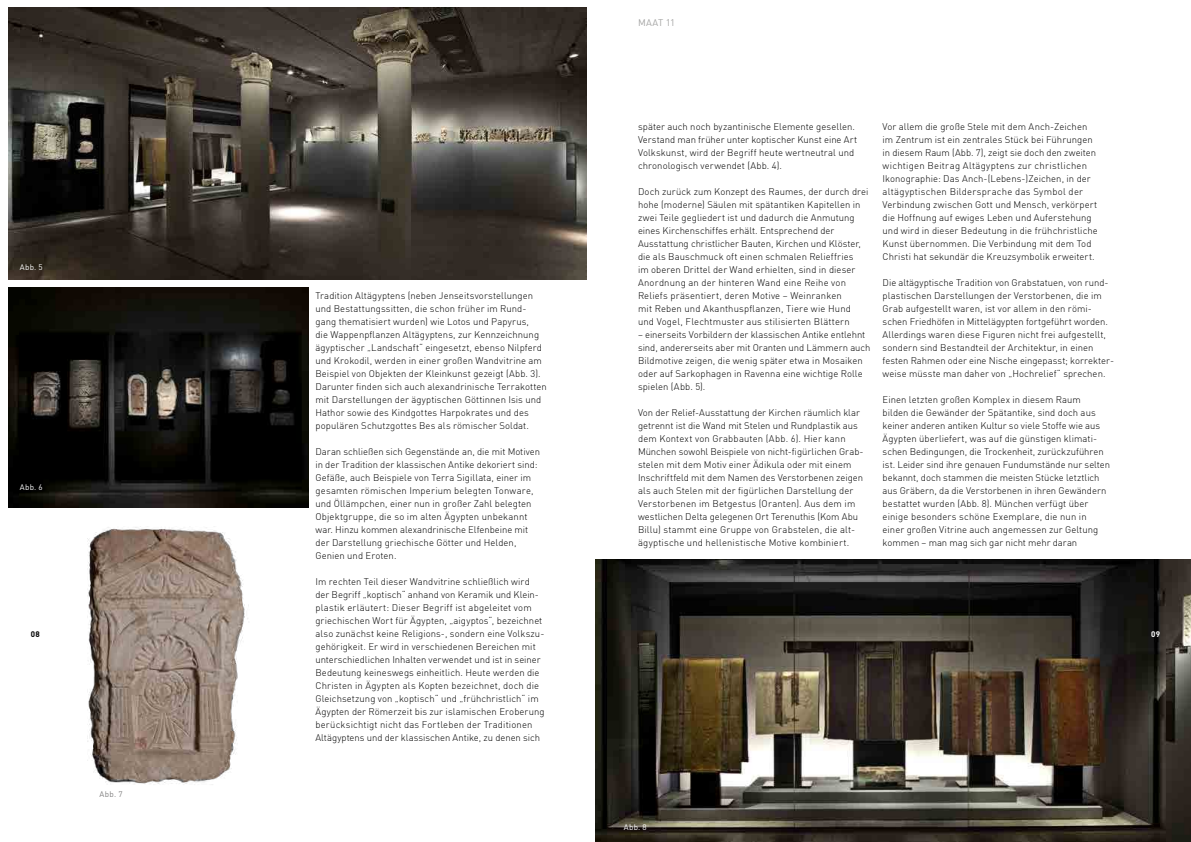
<style>
.page{position:relative;width:1191px;height:842px;background:#fff}
.page>*{position:absolute;margin:0;border:0;box-sizing:border-box;transform-origin:0 0}
.t1{font:300 9.5px/13px "DIN Offc";letter-spacing:.005em;color:#000}
.t2{font:9.5px "DIN Offc";color:#a5a5a4}
.t3{font:8px "DIN Offc";letter-spacing:.04em;color:#fff}
.t4{font:8px "DIN Offc";color:#818080}
.t5{font:700 8px "DIN Offc";color:#000}
.t6{font:700 8px "DIN Offc";color:#fff}
</style>
<div class="page">
<img style="left:9px;top:287px;width:299px;height:220px">
<img style="left:9px;top:7px;width:577px;height:273px">
<img style="left:87px;top:526px;width:162px;height:259px">
<img style="left:595px;top:559px;width:596px;height:283px">
<p class="t3" style="left:20px;top:262px;width:24px">Abb. 5</p>
<p class="t3" style="left:20px;top:482px;width:24px">Abb. 6</p>
<p class="t5" style="left:31px;top:629px;width:10px">08</p>
<p class="t4" style="left:100px;top:789px;width:24px">Abb. 7</p>
<p class="t1" style="left:315px;top:289px;width:233px">Tradition Altägyptens (neben Jenseitsvorstellungen und Bestattungssitten, die schon früher im Rund&shy;gang thematisiert wurden) wie Lotos und Papyrus,<br>die Wappenpflanzen Altägyptens, zur Kennzeichnung ägyptischer „Landschaft“ eingesetzt, ebenso Nilpferd und Krokodil, werden in einer großen Wandvitrine am Beispiel von Objekten der Kleinkunst gezeigt (Abb. 3).<br>Darunter finden sich auch alexandrinische Terrakotten mit Darstellungen der ägyptischen Göttinnen Isis und Hathor sowie des Kindgottes Harpokrates und des populären Schutzgottes Bes als römischer Soldat.</p>
<p class="t1" style="left:315px;top:445px;width:226px">Daran schließen sich Gegenstände an, die mit Motiven in der Tradition der klassischen Antike dekoriert sind:<br>Gefäße, auch Beispiele von Terra Sigillata, einer im gesamten römischen Imperium belegten Tonware, und Öllämpchen, einer nun in großer Zahl belegten Objektgruppe, die so im alten Ägypten unbekannt war. Hinzu kommen alexandrinische Elfenbeine mit der Darstellung griechische Götter und Helden, Genien und Eroten.</p>
<p class="t1" style="left:315px;top:575px;width:231px">Im rechten Teil dieser Wandvitrine schließlich wird der Begriff „koptisch“ anhand von Keramik und Klein&shy;plastik erläutert: Dieser Begriff ist abgeleitet vom griechischen Wort für Ägypten, „aigyptos“, bezeichnet also zunächst keine Religions-, sondern eine Volkszu&shy;gehörigkeit. Er wird in verschiedenen Bereichen mit unterschiedlichen Inhalten verwendet und ist in seiner Bedeutung keineswegs einheitlich. Heute werden die Christen in Ägypten als Kopten bezeichnet, doch die Gleichsetzung von „koptisch“ und „frühchristlich“ im Ägypten der Römerzeit bis zur islamischen Eroberung berücksichtigt nicht das Fortleben der Traditionen Altägyptens und der klassischen Antike, zu denen sich</p>
<p class="t2" style="left:638px;top:17px;width:38px">MAAT 11</p>
<p class="t1" style="left:638px;top:120px;width:221px">später auch noch byzantinische Elemente gesellen.<br>Verstand man früher unter koptischer Kunst eine Art Volkskunst, wird der Begriff heute wertneutral und chronologisch verwendet (Abb. 4).</p>
<p class="t1" style="left:638px;top:185px;width:232px">Doch zurück zum Konzept des Raumes, der durch drei hohe (moderne) Säulen mit spätantiken Kapitellen in zwei Teile gegliedert ist und dadurch die Anmutung eines Kirchenschiffes erhält. Entsprechend der Ausstattung christlicher Bauten, Kirchen und Klöster, die als Bauschmuck oft einen schmalen Relieffries<br>im oberen Drittel der Wand erhielten, sind in dieser Anordnung an der hinteren Wand eine Reihe von Reliefs präsentiert, deren Motive – Weinranken<br>mit Reben und Akanthuspflanzen, Tiere wie Hund und Vogel, Flechtmuster aus stilisierten Blättern</p>
<p class="t1" style="left:638px;top:328px;width:234px">– einerseits Vorbildern der klassischen Antike entlehnt sind, andererseits aber mit Oranten und Lämmern auch Bildmotive zeigen, die wenig später etwa in Mosaiken oder auf Sarkophagen in Ravenna eine wichtige Rolle spielen (Abb. 5).</p>
<p class="t1" style="left:638px;top:406px;width:227px">Von der Relief-Ausstattung der Kirchen räumlich klar getrennt ist die Wand mit Stelen und Rundplastik aus dem Kontext von Grabbauten (Abb. 6). Hier kann München sowohl Beispiele von nicht-figürlichen Grab&shy;stelen mit dem Motiv einer Ädikula oder mit einem Inschriftfeld mit dem Namen des Verstorbenen zeigen als auch Stelen mit der figürlichen Darstellung der Verstorbenen im Betgestus (Oranten). Aus dem im westlichen Delta gelegenen Ort Terenuthis (Kom Abu Billu) stammt eine Gruppe von Grabstelen, die alt&shy;ägyptische und hellenistische Motive kombiniert.</p>
<p class="t1" style="left:882px;top:120px;width:217px">Vor allem die große Stele mit dem Anch-Zeichen im Zentrum ist ein zentrales Stück bei Führungen in diesem Raum (Abb. 7), zeigt sie doch den zweiten wichtigen Beitrag Altägyptens zur christlichen Ikonographie: Das Anch-(Lebens-)Zeichen, in der altägyptischen Bildersprache das Symbol der Verbindung zwischen Gott und Mensch, verkörpert die Hoffnung auf ewiges Leben und Auferstehung und wird in dieser Bedeutung in die frühchristliche Kunst übernommen. Die Verbindung mit dem Tod Christi hat sekundär die Kreuzsymbolik erweitert.</p>
<p class="t1" style="left:882px;top:276px;width:233px">Die altägyptische Tradition von Grabstatuen, von rund&shy;plastischen Darstellungen der Verstorbenen, die im Grab aufgestellt waren, ist vor allem in den römi&shy;schen Friedhöfen in Mittelägypten fortgeführt worden.<br>Allerdings waren diese Figuren nicht frei aufgestellt, sondern sind Bestandteil der Architektur, in einen festen Rahmen oder eine Nische eingepasst; korrekter&shy;weise müsste man daher von „Hochrelief“ sprechen.</p>
<p class="t1" style="left:882px;top:393px;width:229px">Einen letzten großen Komplex in diesem Raum<br>bilden die Gewänder der Spätantike, sind doch aus keiner anderen antiken Kultur so viele Stoffe wie aus Ägypten überliefert, was auf die günstigen klimati&shy;schen Bedingungen, die Trockenheit, zurückzuführen ist. Leider sind ihre genauen Fundumstände nur selten bekannt, doch stammen die meisten Stücke letztlich aus Gräbern, da die Verstorbenen in ihren Gewändern bestattet wurden (Abb. 8). München verfügt über einige besonders schöne Exemplare, die nun in einer großen Vitrine auch angemessen zur Geltung kommen – man mag sich gar nicht mehr daran</p>
<p class="t6" style="left:1151px;top:629px;width:10px">09</p>
<p class="t3" style="left:624px;top:822px;width:24px">Abb. 8</p>
</div>
